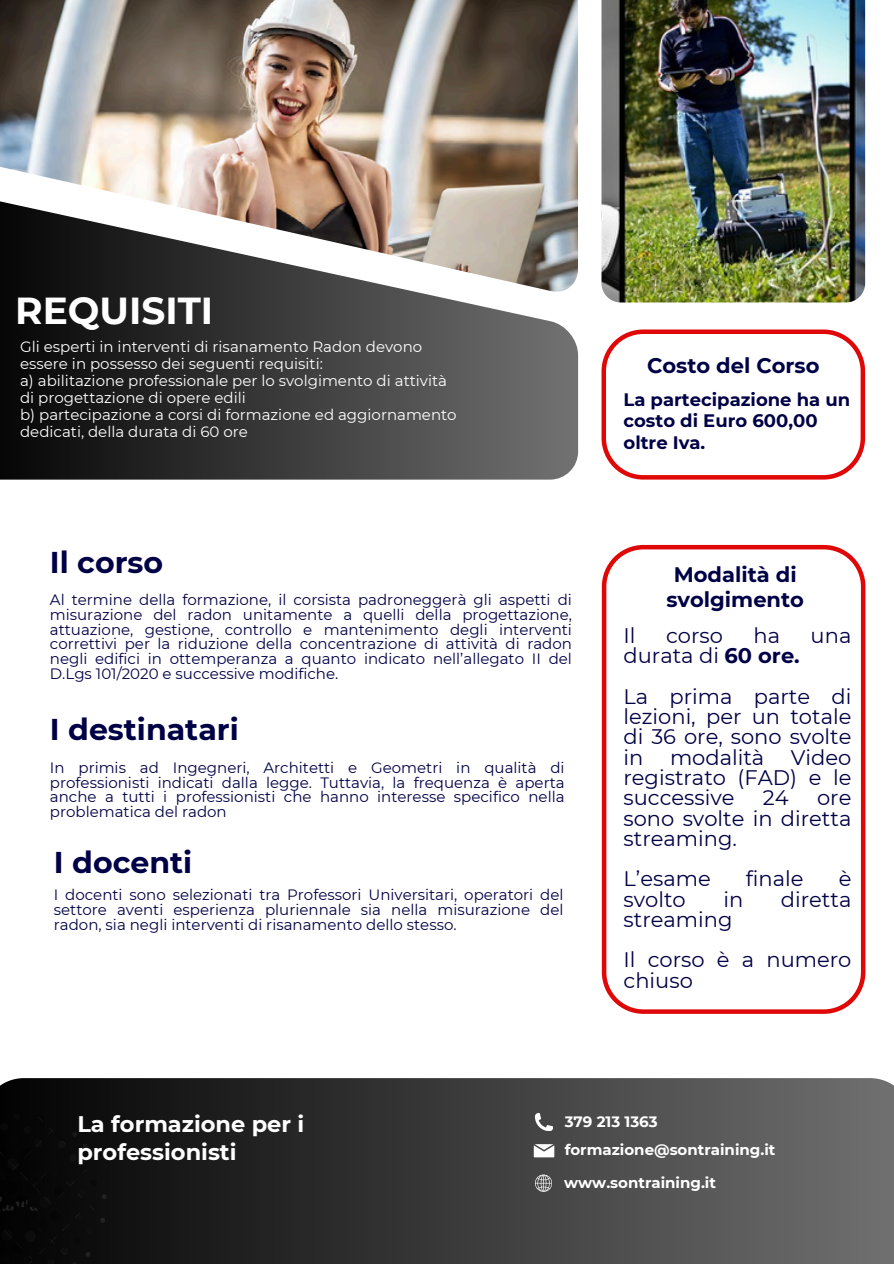
<style>
.page{position:relative;width:894px;height:1264px;background:#fff}
.page>*{position:absolute;margin:0;border:0;box-sizing:border-box;transform-origin:0 0}
.t1{font:700 37.5px "Montserrat";color:#fff}
.t2{font:700 30px "Montserrat";color:#000046}
.t3{font:700 22.5px/28.2px "Montserrat";color:#fff}
.t4{font:21px/20.2px "Montserrat";color:#000046;text-align:justify}
.t5{font:700 21px/24.8px "Montserrat";color:#000046;text-align:center}
.t6{font:700 18px/21.5px "Montserrat";color:#000046}
.t7{font:15px/14.7px "Montserrat";color:#000046;text-align:justify}
.t8{font:15px/17px "Montserrat";color:#fff}
.t9{font:700 15px "Montserrat";color:#fff}
.s1{font-weight:700}
</style>
<div class="page">
<div style="left:0;top:1078px;width:893px;height:185px;background:linear-gradient(to right,#030303,#707070)"></div>
<img style="left:0;top:0;width:577px;height:200px">
<svg style="left:0;top:200px;width:578px;height:279px;background:#585755"></svg>
<svg style="left:601px;top:329px;width:263px;height:150px"></svg>
<img style="left:601px;top:0;width:263px;height:302px">
<svg style="left:533px;top:1144px;width:21px;height:13px"></svg>
<svg style="left:534px;top:1112px;width:19px;height:18px"></svg>
<svg style="left:534px;top:1174px;width:17px;height:17px"></svg>
<svg style="left:601px;top:545px;width:264px;height:468px"></svg>
<div style="left:0;top:1112px;width:107px;height:151px;background:#090909"></div>
<h1 class="t1" style="left:15px;top:288px;width:199px">REQUISITI</h1>
<p class="t8" style="left:20px;top:338px;width:438px">Gli esperti in interventi di risanamento Radon devono essere in possesso dei seguenti requisiti:<br>a) abilitazione professionale per lo svolgimento di attività di progettazione di opere edili<br>b) partecipazione a corsi di formazione ed aggiornamento dedicati, della durata di 60 ore</p>
<h2 class="t2" style="left:50px;top:543px;width:115px">Il corso</h2>
<p class="t7" style="left:50px;top:592px;width:523px">Al termine della formazione, il corsista padroneggerà gli aspetti di misurazione del radon unitamente a quelli della progettazione, attuazione, gestione, controllo e mantenimento degli interventi correttivi per la riduzione della concentrazione di attività di radon negli edifici in ottemperanza a quanto indicato nell’allegato II del D.Lgs 101/2020 e successive modifiche.</p>
<h2 class="t2" style="left:50px;top:711px;width:190px">I destinatari</h2>
<p class="t7" style="left:50px;top:760px;width:516px">In primis ad Ingegneri, Architetti e Geometri in qualità di professionisti indicati dalla legge. Tuttavia, la frequenza è aperta anche a tutti i professionisti che hanno interesse specifico nella problematica del radon</p>
<h2 class="t2" style="left:54px;top:843px;width:140px">I docenti</h2>
<p class="t7" style="left:54px;top:887px;width:511px">I docenti sono selezionati tra Professori Universitari, operatori del settore aventi esperienza pluriennale sia nella misurazione del radon, sia negli interventi di risanamento dello stesso.</p>
<h3 class="t5" style="left:647px;top:353px;width:174px">Costo del Corso</h3>
<p class="t6" style="left:623px;top:388px;width:228px">La partecipazione ha un costo di Euro 600,00 oltre Iva.</p>
<h3 class="t5" style="left:666px;top:562px;width:139px">Modalità di svolgimento</h3>
<h3 class="t4" style="left:623px;top:625px;width:13px">Il</h3>
<h3 class="t4" style="left:666px;top:625px;width:58px">corso</h3>
<h3 class="t4" style="left:753px;top:625px;width:28px">ha</h3>
<h3 class="t4" style="left:810px;top:625px;width:42px">una</h3>
<h3 class="t4" style="left:623px;top:635px;width:229px;line-height:40.5px">durata di <span class="s1">60 ore.<br></span>La prima parte di</h3>
<h3 class="t4" style="left:623px;top:706px;width:229px">lezioni, per un totale di 36 ore, sono svolte in</h3>
<h3 class="t4" style="left:623px;top:747px;width:229px;text-indent:167px">Video registrato (FAD) e le successive</h3>
<h3 class="t4" style="left:669px;top:747px;width:96px">modalità</h3>
<h3 class="t4" style="left:762px;top:787px;width:27px">24</h3>
<h3 class="t4" style="left:623px;top:787px;width:229px;text-indent:193px">ore sono svolte in diretta streaming.</h3>
<h3 class="t4" style="left:623px;top:868px;width:89px">L’esame</h3>
<h3 class="t4" style="left:745px;top:868px;width:59px">finale</h3>
<h3 class="t4" style="left:838px;top:868px;width:14px">è</h3>
<h3 class="t4" style="left:623px;top:888px;width:64px">svolto</h3>
<h3 class="t4" style="left:723px;top:888px;width:21px">in</h3>
<h3 class="t4" style="left:780px;top:888px;width:72px">diretta</h3>
<h3 class="t4" style="left:623px;top:899px;width:229px;line-height:40.5px">streaming<br>Il corso è a numero</h3>
<h3 class="t4" style="left:623px;top:970px;width:71px">chiuso</h3>
<h3 class="t3" style="left:77px;top:1109px;width:228px">La formazione per i professionisti</h3>
<p class="t9" style="left:564px;top:1111px;width:95px">379 213 1363</p>
<p class="t9" style="left:564px;top:1140px;width:212px">formazione@sontraining.it</p>
<p class="t9" style="left:564px;top:1173px;width:153px">www.sontraining.it</p>
</div>
